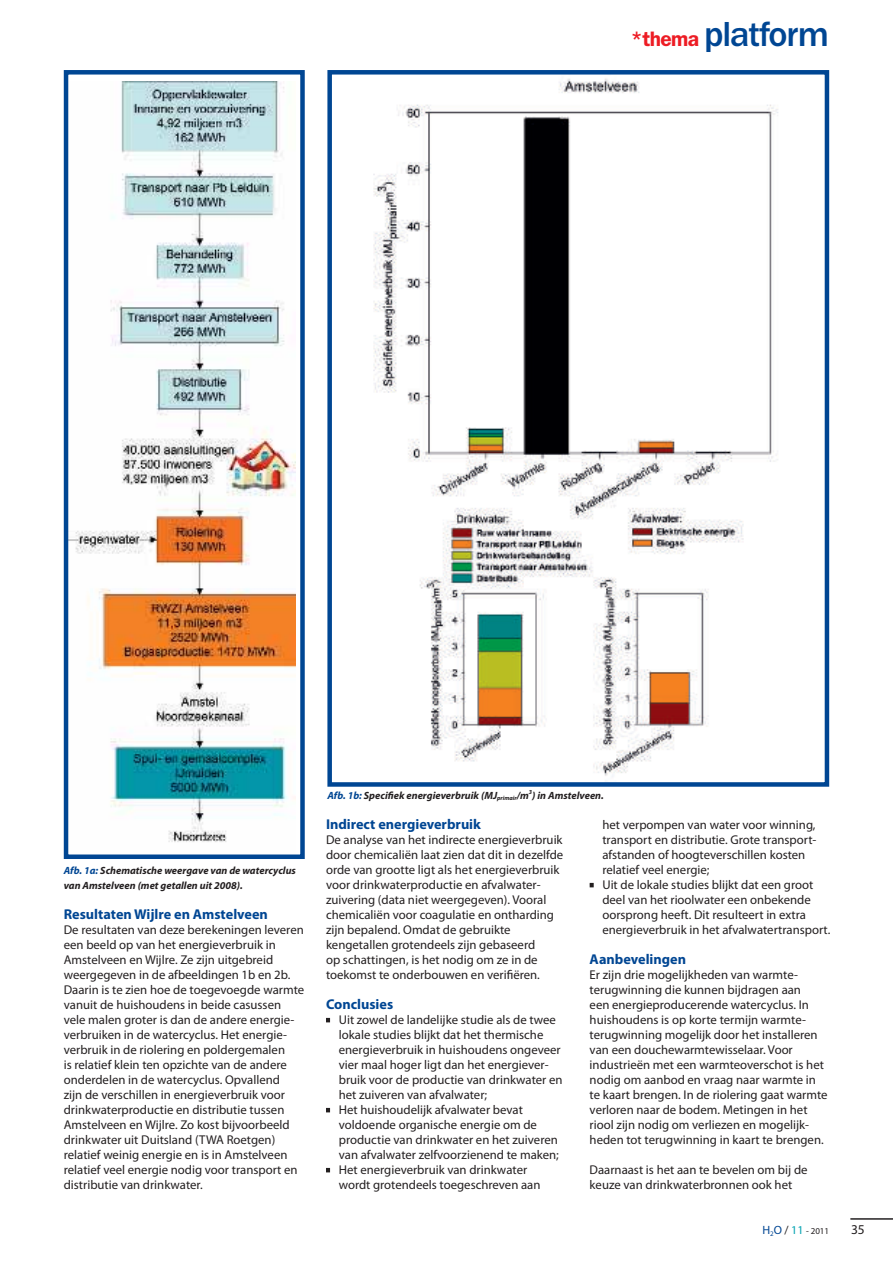
<style>
.page{position:relative;width:893px;height:1263px;background:#fff}
.page>*{position:absolute;margin:0;border:0;box-sizing:border-box;transform-origin:0 0}
.t1{font:500 36px "ITC Franklin Gothic Std";letter-spacing:-.03em;color:#004693}
.t2{font:700 14.25px "Myriad Pro";color:#004693}
.t3{font:13.5px "Myriad Pro";color:#231f20}
.t4{font:12.75px/15px "Myriad Pro";color:#231f20}
.t5{font:italic 700 10.5px/15px "Myriad Pro";color:#231f20}
.t6{font:9px "Myriad Pro";color:#231f20}
.s1{font-weight:600;font-size:21px;color:#ed1c24}
.s2{color:#004693}
.s3{font-size:12px;color:#004693}
.s4{font-size:12px}
.s5{font-size:12px;color:#00a2b1}
</style>
<div class="page">
<hr style="left:850px;top:1219px;width:43px;height:1px;background:#231f20">
<img style="left:69px;top:81px;width:226px;height:761px">
<div style="left:64px;top:70px;width:241px;height:789px;border:4px solid #004693"></div>
<img style="left:373px;top:78px;width:405px;height:699px">
<div style="left:327px;top:70px;width:502px;height:717px;border:4px solid #004693"></div>
<svg style="left:326px;top:1018px;width:4px;height:4px"></svg>
<svg style="left:326px;top:1108px;width:4px;height:4px"></svg>
<svg style="left:326px;top:1168px;width:4px;height:4px"></svg>
<svg style="left:590px;top:883px;width:4px;height:4px"></svg>
<h1 class="t1" style="left:630px;top:20px;width:200px"><span class="s1">*thema</span> platform</h1>
<p class="t5" style="left:64px;top:864px;width:234px"><span class="s2">Afb. 1a:</span> Schematische weergave van de watercyclus van Amstelveen (met getallen uit 2008).</p>
<p class="t2" style="left:64px;top:909px;width:206px">Resultaten Wijlre en Amstelveen</p>
<p class="t4" style="left:64px;top:923px;width:242px">De resultaten van deze berekeningen leveren een beeld op van het energieverbruik in Amstelveen en Wijlre. Ze zijn uitgebreid weergegeven in de afbeeldingen 1b en 2b.<br>Daarin is te zien hoe de toegevoegde warmte vanuit de huishoudens in beide casussen vele malen groter is dan de andere energie&shy;verbruiken in de watercyclus. Het energie&shy;verbruik in de riolering en poldergemalen<br>is relatief klein ten opzichte van de andere onderdelen in de watercyclus. Opvallend<br>zijn de verschillen in energieverbruik voor drinkwaterproductie en distributie tussen Amstelveen en Wijlre. Zo kost bijvoorbeeld drinkwater uit Duitsland (TWA Roetgen) relatief weinig energie en is in Amstelveen relatief veel energie nodig voor transport en distributie van drinkwater.</p>
<p class="t5" style="left:327px;top:789px;width:278px"><span class="s2">Afb. 1b:</span> Specifiek energieverbruik (MJ<sub>primair</sub>/m<sup>3</sup>) in Amstelveen.</p>
<p class="t2" style="left:326px;top:819px;width:156px">Indirect energieverbruik</p>
<p class="t4" style="left:326px;top:833px;width:239px">De analyse van het indirecte energieverbruik door chemicaliën laat zien dat dit in dezelfde orde van grootte ligt als het energieverbruik voor drinkwaterproductie en afvalwater&shy;zuivering (data niet weergegeven). Vooral chemicaliën voor coagulatie en ontharding zijn bepalend. Omdat de gebruikte kengetallen grotendeels zijn gebaseerd<br>op schattingen, is het nodig om ze in de toekomst te onderbouwen en verifiëren.</p>
<p class="t2" style="left:326px;top:999px;width:69px">Conclusies</p>
<p class="t4" style="left:339px;top:1013px;width:225px">Uit zowel de landelijke studie als de twee lokale studies blijkt dat het thermische energieverbruik in huishoudens ongeveer vier maal hoger ligt dan het energiever&shy;bruik voor de productie van drinkwater en het zuiveren van afvalwater;<br>Het huishoudelijk afvalwater bevat voldoende organische energie om de productie van drinkwater en het zuiveren van afvalwater zelfvoorzienend te maken; Het energieverbruik van drinkwater<br>wordt grotendeels toegeschreven aan</p>
<p class="t4" style="left:602px;top:818px;width:229px">het verpompen van water voor winning, transport en distributie. Grote transport&shy;afstanden of hoogteverschillen kosten relatief veel energie;<br>Uit de lokale studies blijkt dat een groot deel van het rioolwater een onbekende oorsprong heeft. Dit resulteert in extra energieverbruik in het afvalwatertransport.</p>
<p class="t2" style="left:590px;top:954px;width:98px">Aanbevelingen</p>
<p class="t4" style="left:590px;top:968px;width:239px">Er zijn drie mogelijkheden van warmte&shy;terugwinning die kunnen bijdragen aan<br>een energieproducerende watercyclus. In huishoudens is op korte termijn warmte&shy;terugwinning mogelijk door het installeren van een douchewarmtewisselaar. Voor industrieën met een warmteoverschot is het nodig om aanbod en vraag naar warmte in te kaart brengen. In de riolering gaat warmte verloren naar de bodem. Metingen in het riool zijn nodig om verliezen en mogelijk&shy;heden tot terugwinning in kaart te brengen.</p>
<p class="t4" style="left:590px;top:1163px;width:219px">Daarnaast is het aan te bevelen om bij de keuze van drinkwaterbronnen ook het</p>
<p class="t6" style="left:762px;top:1227px;width:68px"><span class="s3">H</span><sub>2</sub><span class="s3">O</span> <span class="s4">/</span> <span class="s5">11</span> - 2011</p>
<p class="t3" style="left:851px;top:1224px;width:15px">35</p>
</div>
